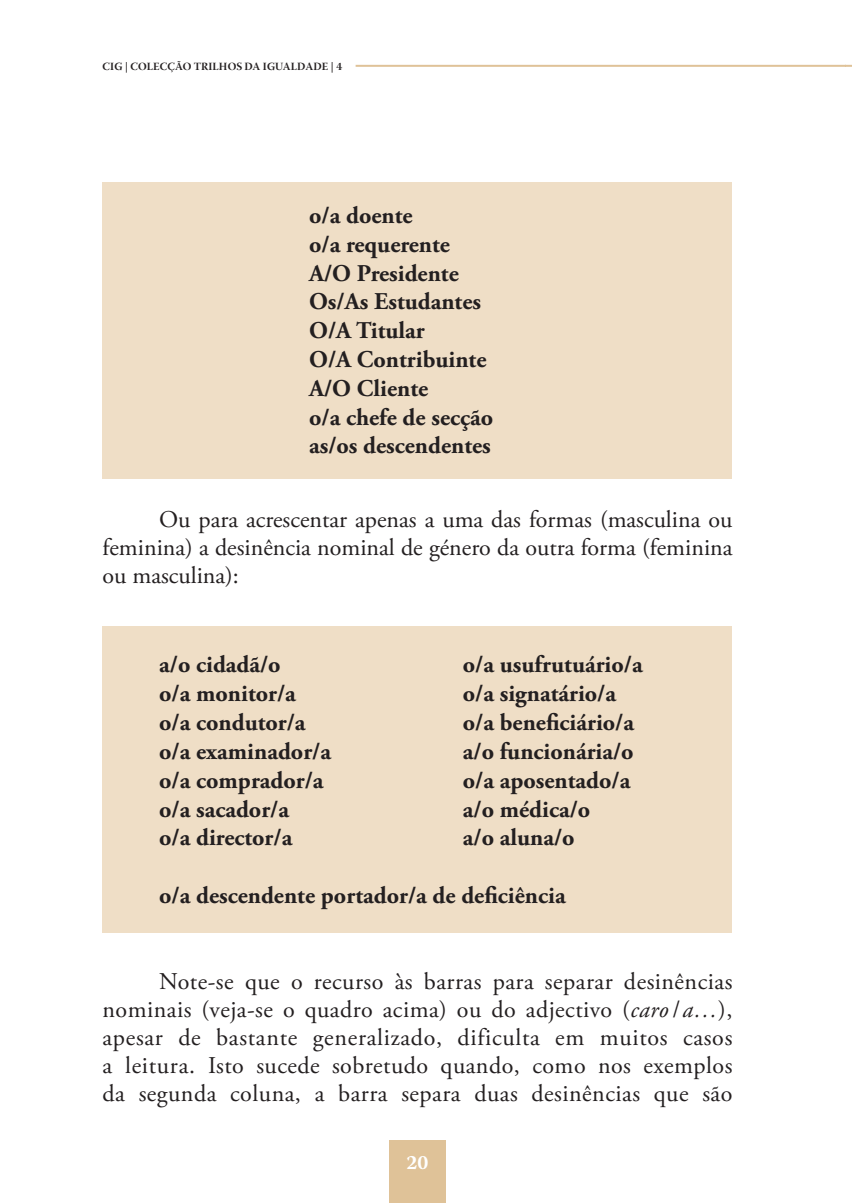
<style>
.page{position:relative;width:852px;height:1203px;background:#fff}
.page>*{position:absolute;margin:0;border:0;box-sizing:border-box;transform-origin:0 0}
.t1{font:24px/28px "Adobe Garamond Pro";letter-spacing:.01em;color:#231f20;text-align:justify}
.t2{font:700 24px/28.8px "Adobe Garamond Pro";color:#231f20}
.t3{font:700 20px "Warnock Pro";color:#fff}
.t4{font:11px "Warnock Pro Bold Subh";letter-spacing:.015em;color:#231f20}
.s1{font-style:italic}
</style>
<div class="page">
<hr style="left:355px;top:65px;width:490px;height:2px;background:#dfc298">
<div style="left:389px;top:1140px;width:56px;height:63px;background:#dfc298"></div>
<svg style="left:845px;top:65px;width:6px;height:2px"></svg>
<div style="left:102px;top:182px;width:630px;height:296px;background:#efdec6"></div>
<div style="left:102px;top:626px;width:630px;height:306px;background:#efdec6"></div>
<p class="t4" style="left:102px;top:60px;width:44px">CIG | COLEC</p>
<p class="t4" style="left:167px;top:60px;width:109px">ÇÃO TRILHOS DA IGUALDADE</p>
<p class="t4" style="left:330px;top:60px;width:13px">| 4</p>
<p class="t2" style="left:309px;top:201px;width:185px">o/a doente<br>o/a requerente<br>A/O Presidente<br>Os/As Estudantes<br>O/A Titular<br>O/A Contribuinte<br>A/O Cliente<br>o/a chefe de secção as/os descendentes</p>
<p class="t1" style="left:102px;top:506px;width:631px;text-indent:57px">Ou para acrescentar apenas a uma das formas (masculina ou feminina) a desinência nominal de género da outra forma (feminina ou masculina):</p>
<p class="t2" style="left:159px;top:651px;width:123px">a/o cidadã/o</p>
<p class="t2" style="left:462px;top:651px;width:181px">o/a usufrutuário/a</p>
<p class="t2" style="left:159px;top:679px;width:138px">o/a monitor/a</p>
<p class="t2" style="left:462px;top:679px;width:154px">o/a signatário/a</p>
<p class="t2" style="left:159px;top:708px;width:148px">o/a condutor/a</p>
<p class="t2" style="left:462px;top:708px;width:173px">o/a beneficiário/a</p>
<p class="t2" style="left:159px;top:737px;width:173px">o/a examinador/a</p>
<p class="t2" style="left:462px;top:737px;width:172px">a/o funcionária/o</p>
<p class="t2" style="left:159px;top:766px;width:166px">o/a comprador/a</p>
<p class="t2" style="left:462px;top:766px;width:169px">o/a aposentado/a</p>
<p class="t2" style="left:159px;top:795px;width:131px">o/a sacador/a</p>
<p class="t2" style="left:462px;top:795px;width:129px">a/o médica/o</p>
<p class="t2" style="left:159px;top:823px;width:134px">o/a director/a</p>
<p class="t2" style="left:462px;top:823px;width:113px">a/o aluna/o</p>
<p class="t2" style="left:159px;top:881px;width:407px">o/a descendente portador/a de deficiência</p>
<p class="t1" style="left:102px;top:967px;width:631px;text-indent:57px">Note-se que o recurso às barras para separar desinências nominais (veja-se o quadro acima) ou do adjectivo (<span class="s1">caro</span> /<span class="s1">a…</span>), apesar de bastante generalizado, dificulta em muitos casos a leitura. Isto sucede sobretudo quando, como nos exemplos da segunda coluna, a barra separa duas desinências que são</p>
<p class="t3" style="left:406px;top:1150px;width:23px">20</p>
</div>
